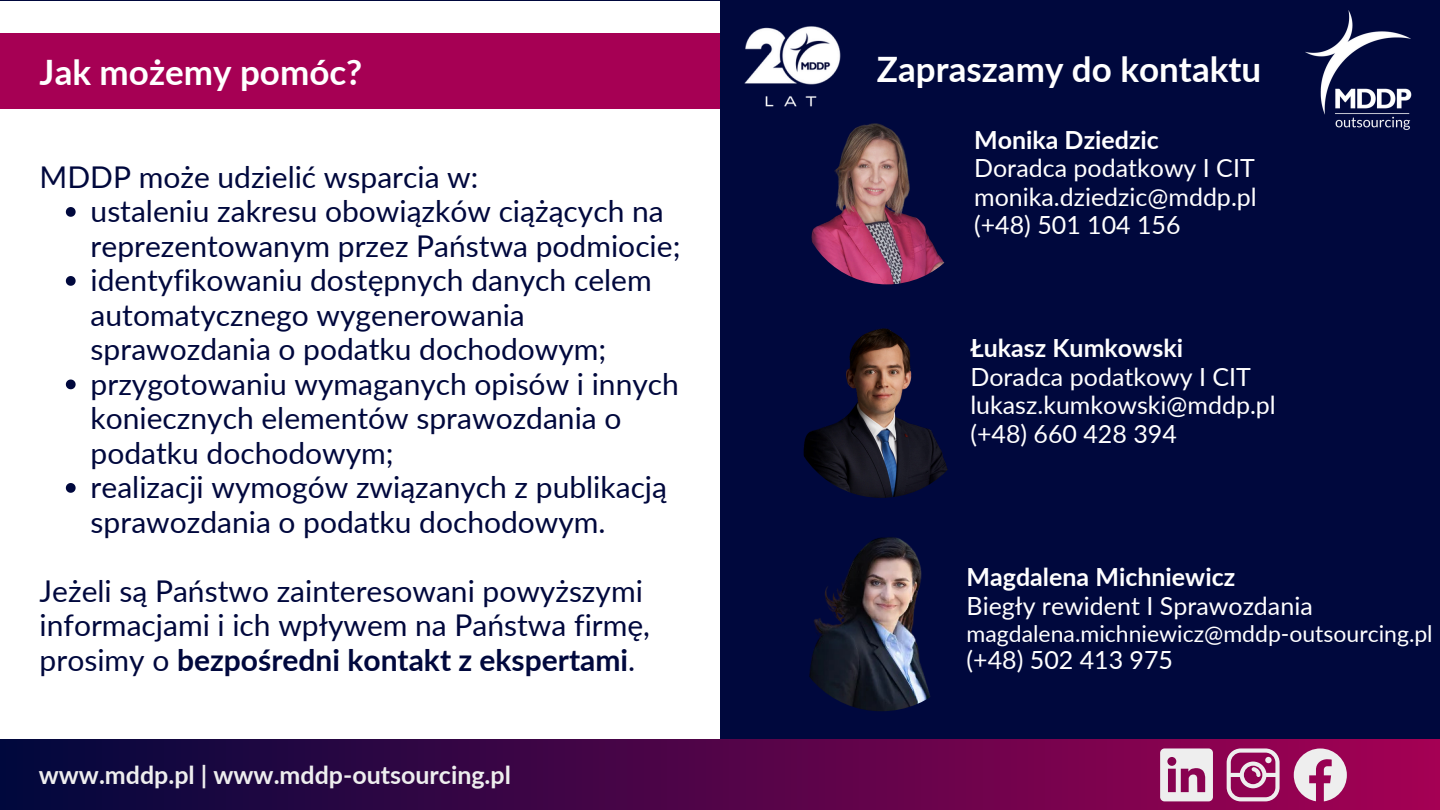
<style>
.page{position:relative;width:1440px;height:810px;background:#00083d}
.page>*{position:absolute;margin:0;border:0;box-sizing:border-box;transform-origin:0 0}
.t1{font:700 35px "Lato";color:#fff}
.t2{font:30px/34.5px "Lato";color:#00083d}
.t3{font:25px "Lato";color:#fff}
.t4{font:700 25px "Lato";color:#fff}
.t5{font:700 25px "Lato";color:#eee}
.t6{font:23px "Lato";color:#fff}
.s1{font-weight:700}
</style>
<div class="page">
<img style="left:744px;top:26px;width:97px;height:81px">
<div style="left:0;top:1px;width:720px;height:809px;background:#fff"></div>
<div style="left:0;top:34px;width:720px;height:75px;background:#a60054"></div>
<img style="left:800px;top:110px;width:174px;height:174px;border-radius:50%">
<img style="left:788px;top:312px;width:186px;height:186px;border-radius:50%">
<img style="left:789px;top:527px;width:185px;height:184px;border-radius:50%">
<div style="left:0;top:740px;width:1440px;height:70px;background:linear-gradient(to right,#00083d,#a50054)"></div>
<svg style="left:1227px;top:748px;width:53px;height:53px;background:#b66291"></svg>
<svg style="left:1160px;top:748px;width:53px;height:53px;background:#d4b2c6"></svg>
<svg style="left:1294px;top:748px;width:53px;height:53px;background:#cc93b2"></svg>
<img style="left:1305px;top:10px;width:107px;height:120px">
<svg style="left:66px;top:207px;width:10px;height:10px"></svg>
<svg style="left:66px;top:276px;width:10px;height:10px"></svg>
<svg style="left:66px;top:380px;width:10px;height:9px"></svg>
<svg style="left:66px;top:483px;width:10px;height:10px"></svg>
<p class="t1" style="left:40px;top:50px;width:324px">Jak możemy pomóc?</p>
<h2 class="t2" style="left:40px;top:159px;width:440px">MDDP może udzielić wsparcia w:</h2>
<p class="t2" style="left:91px;top:193px;width:591px">ustaleniu zakresu obowiązków ciążących na reprezentowanym przez Państwa podmiocie;</p>
<p class="t2" style="left:91px;top:262px;width:563px">identyfikowaniu dostępnych danych celem automatycznego wygenerowania sprawozdania o podatku dochodowym;</p>
<h1 class="t2" style="left:91px;top:366px;width:590px">przygotowaniu wymaganych opisów i innych koniecznych elementów sprawozdania o podatku dochodowym;</h1>
<p class="t2" style="left:91px;top:469px;width:578px">realizacji wymogów związanych z publikacją sprawozdania o podatku dochodowym.</p>
<p class="t2" style="left:40px;top:573px;width:612px">Jeżeli są Państwo zainteresowani powyższymi informacjami i ich wpływem na Państwa firmę, prosimy o <span class="s1">bezpośredni kontakt z ekspertami</span>.</p>
<p class="t5" style="left:39px;top:759px;width:474px">www.mddp.pl | www.mddp-outsourcing.pl</p>
<h3 class="t1" style="left:877px;top:47px;width:386px">Zapraszamy do kontaktu</h3>
<p class="t4" style="left:974px;top:124px;width:186px">Monika Dziedzic</p>
<p class="t3" style="left:974px;top:152px;width:282px">Doradca podatkowy I CIT</p>
<p class="t3" style="left:974px;top:181px;width:284px">monika.dziedzic@mddp.pl</p>
<p class="t3" style="left:974px;top:209px;width:208px">(+48) 501 104 156</p>
<p class="t4" style="left:970px;top:333px;width:214px">Łukasz Kumkowski</p>
<p class="t3" style="left:970px;top:361px;width:282px">Doradca podatkowy I CIT</p>
<p class="t3" style="left:970px;top:390px;width:307px">lukasz.kumkowski@mddp.pl</p>
<p class="t3" style="left:970px;top:418px;width:208px">(+48) 660 428 394</p>
<p class="t4" style="left:967px;top:562px;width:270px">Magdalena Michniewicz</p>
<p class="t3" style="left:967px;top:590px;width:348px">Biegły rewident I Sprawozdania</p>
<p class="t6" style="left:967px;top:619px;width:468px">magdalena.michniewicz@mddp-outsourcing.pl</p>
<p class="t3" style="left:967px;top:645px;width:208px">(+48) 502 413 975</p>
</div>
